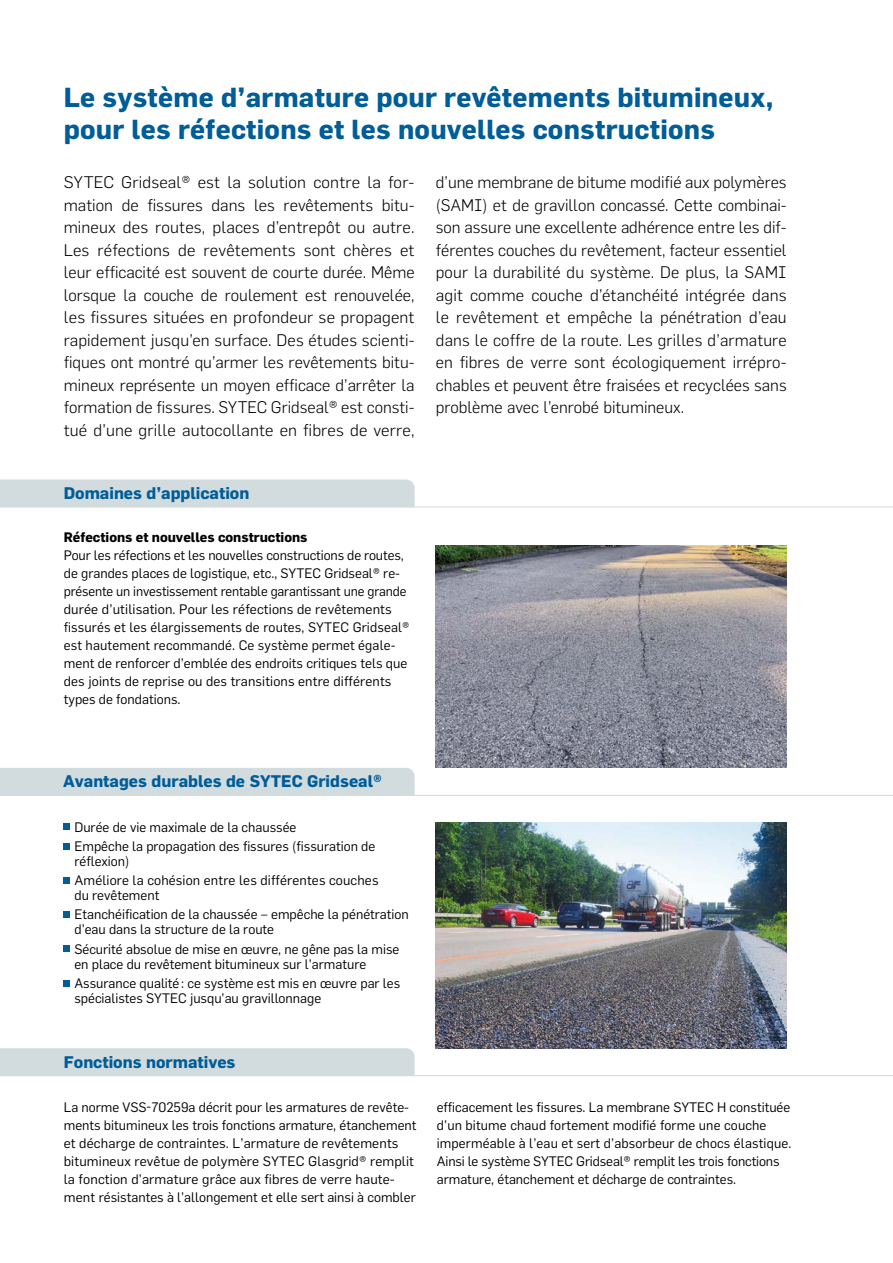
<style>
.page{position:relative;width:893px;height:1263px;background:#fff}
.page>*{position:absolute;margin:0;border:0;box-sizing:border-box;transform-origin:0 0}
.Headline_28pt_bold_b{font:700 27px/32.4px "Flama";letter-spacing:.01em;color:#005d97}
.Lead_11pt_bold{font:300 16.5px/22.5px "Flama";color:#000;text-align:justify}
.Register_11pt_bold_b{font:700 16.5px "Flama";color:#005d97}
.Fliesstext_9pt{font:13.5px/18px "Flama";color:#000}
.Aufzählung_9pt{font:13.5px/15px "Flama";color:#000}
.s1{font-weight:700}
</style>
<div class="page">
<div style="left:0;top:479px;width:415px;height:27px;background:#d2dcdf"></div>
<hr style="left:0;top:506px;width:893px;height:1px;background:#d2dcdf">
<div style="left:0;top:768px;width:415px;height:27px;background:#d2dcdf"></div>
<hr style="left:0;top:795px;width:893px;height:1px;background:#d2dcdf">
<img style="left:436px;top:822px;width:351px;height:226px">
<img style="left:436px;top:546px;width:351px;height:222px">
<div style="left:0;top:1048px;width:415px;height:27px;background:#d2dcdf"></div>
<hr style="left:0;top:1075px;width:893px;height:1px;background:#d2dcdf">
<svg style="left:64px;top:824px;width:6px;height:6px"></svg>
<svg style="left:64px;top:843px;width:6px;height:6px"></svg>
<div style="left:64px;top:877px;width:6px;height:7px;background:#005d97"></div>
<div style="left:64px;top:911px;width:6px;height:7px;background:#005d97"></div>
<svg style="left:64px;top:946px;width:6px;height:6px"></svg>
<svg style="left:64px;top:980px;width:6px;height:6px"></svg>
<p class="Headline_28pt_bold_b" style="left:64px;top:80px;width:711px">Le système d’armature pour revêtements bitumineux, pour les réfections et les nouvelles constructions</p>
<p class="Lead_11pt_bold" style="left:64px;top:171px;width:352px">SYTEC Gridseal® est la solution contre la for&shy;mation de fissures dans les revêtements bitu&shy;mineux des routes, places d’entrepôt ou autre.<br>Les réfections de revêtements sont chères et leur efficacité est souvent de courte durée. Même lorsque la couche de roulement est renouvelée, les fissures situées en profondeur se propagent rapidement jusqu’en surface. Des études scienti&shy;fiques ont montré qu’armer les revêtements bitu&shy;mineux représente un moyen efficace d’arrêter la formation de fissures. SYTEC Gridseal® est consti&shy;tué d’une grille autocollante en fibres de verre,</p>
<p class="Lead_11pt_bold" style="left:436px;top:171px;width:352px">d’une membrane de bitume modifié aux polymères (SAMI) et de gravillon concassé. Cette combinai&shy;son assure une excellente adhérence entre les dif&shy;férentes couches du revêtement, facteur essentiel pour la durabilité du système. De plus, la SAMI agit comme couche d’étanchéité intégrée dans le revêtement et empêche la pénétration d’eau dans le coffre de la route. Les grilles d’armature en fibres de verre sont écologiquement irrépro&shy;chables et peuvent être fraisées et recyclées sans problème avec l’enrobé bitumineux.</p>
<p class="Register_11pt_bold_b" style="left:64px;top:483px;width:187px">Domaines d’application</p>
<p class="Fliesstext_9pt" style="left:64px;top:528px;width:347px"><span class="s1">Réfections et nouvelles constructions<br></span>Pour les réfections et les nouvelles constructions de routes, de grandes places de logistique, etc., SYTEC Gridseal® re&shy;présente un investissement rentable garantissant une grande durée d’utilisation. Pour les réfections de revêtements fissurés et les élargissements de routes, SYTEC Gridseal® est hautement recommandé. Ce système permet égale&shy;ment de renforcer d’emblée des endroits critiques tels que des joints de reprise ou des transitions entre différents types de fondations.</p>
<p class="Register_11pt_bold_b" style="left:63px;top:771px;width:320px">Avantages durables de SYTEC Gridseal®</p>
<p class="Aufzählung_9pt" style="left:74px;top:819px;width:224px">Durée de vie maximale de la chaussée</p>
<p class="Aufzählung_9pt" style="left:74px;top:838px;width:302px">Empêche la propagation des fissures (fissuration de réflexion)</p>
<p class="Aufzählung_9pt" style="left:74px;top:873px;width:306px">Améliore la cohésion entre les différentes couches du revêtement</p>
<p class="Aufzählung_9pt" style="left:74px;top:907px;width:336px">Etanchéification de la chaussée – empêche la pénétration d’eau dans la structure de la route</p>
<p class="Aufzählung_9pt" style="left:74px;top:941px;width:326px">Sécurité absolue de mise en œuvre, ne gêne pas la mise en place du revêtement bitumineux sur l’armature</p>
<p class="Aufzählung_9pt" style="left:74px;top:975px;width:327px">Assurance qualité: ce système est mis en œuvre par les spécialistes SYTEC jusqu’au gravillonnage</p>
<p class="Register_11pt_bold_b" style="left:64px;top:1052px;width:173px">Fonctions normatives</p>
<p class="Fliesstext_9pt" style="left:64px;top:1098px;width:354px">La norme VSS-70259a décrit pour les armatures de revête&shy;ments bitumineux les trois fonctions armature, étanchement et décharge de contraintes. L’armature de revêtements bitumineux revêtue de polymère SYTEC Glasgrid® remplit la fonction d’armature grâce aux fibres de verre haute&shy;ment résistantes à l’allongement et elle sert ainsi à combler</p>
<p class="Fliesstext_9pt" style="left:437px;top:1098px;width:356px">efficacement les fissures. La membrane SYTEC H constituée d’un bitume chaud fortement modifié forme une couche imperméable à l’eau et sert d’absorbeur de chocs élastique.<br>Ainsi le système SYTEC Gridseal® remplit les trois fonctions armature, étanchement et décharge de contraintes.</p>
</div>
